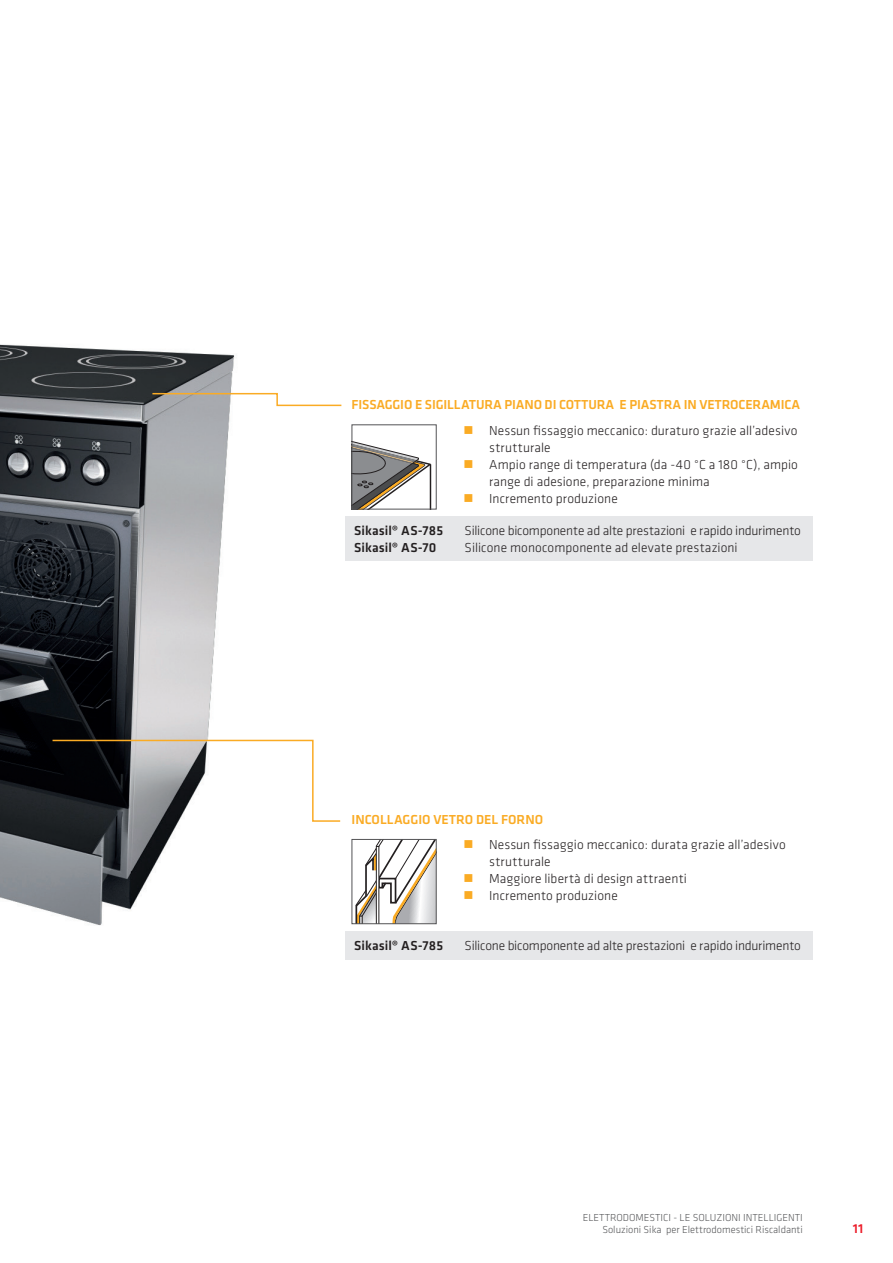
<style>
.page{position:relative;width:893px;height:1263px;background:#fff}
.page>*{position:absolute;margin:0;border:0;box-sizing:border-box;transform-origin:0 0}
.t1{font:300 13.5px/17px "Klavika";letter-spacing:.005em;color:#231f20}
.t2{font:300 13.5px "Klavika";letter-spacing:-.015em;color:#231f20}
.t3{font:500 13.5px "Klavika";letter-spacing:-.01em;color:#faab24}
.t4{font:500 13.5px "Klavika";letter-spacing:.005em;color:#231f20}
.t5{font:500 13.5px "Klavika";color:#ec1c29}
.t6{font:300 10.5px/12.6px "Klavika";color:#57585a;text-align:right}
.s1{color:#faab24}
</style>
<div class="page">
<img style="left:0;top:344px;width:235px;height:582px">
<div style="left:346px;top:931px;width:467px;height:28px;background:#e6e7e9"></div>
<svg style="left:355px;top:841px;width:80px;height:81px"></svg>
<div style="left:352px;top:839px;width:85px;height:85px;border:1px solid #535355"></div>
<div style="left:346px;top:516px;width:467px;height:44px;background:#e6e7e9"></div>
<svg style="left:354px;top:441px;width:77px;height:66px"></svg>
<hr style="left:430px;top:464px;width:1px;height:45px;background:#231f20">
<div style="left:352px;top:424px;width:85px;height:85px;border:1px solid #535355"></div>
<svg style="left:151px;top:392px;width:191px;height:15px"></svg>
<svg style="left:51px;top:739px;width:290px;height:83px"></svg>
<p class="t3" style="left:352px;top:396px;width:450px">FISSAGGIO E SIGILLATURA PIANO DI COTTURA E PIASTRA IN VETROCERAMICA</p>
<p class="t1" style="left:489px;top:422px;width:310px;text-indent:-26px"><span class="s1">■</span> Nessun fissaggio meccanico: duraturo grazie all’adesivo strutturale</p>
<p class="t1" style="left:489px;top:456px;width:310px;text-indent:-26px"><span class="s1">■</span> Ampio range di temperatura (da -40 °C a 180 °C), ampio range di adesione, preparazione minima</p>
<p class="t1" style="left:464px;top:490px;width:156px"><span class="s1">■</span> Incremento produzione</p>
<p class="t4" style="left:354px;top:521px;width:91px">Sikasil® AS-785</p>
<p class="t2" style="left:465px;top:522px;width:338px">Silicone bicomponente ad alte prestazioni e rapido indurimento</p>
<p class="t4" style="left:354px;top:538px;width:84px">Sikasil® AS-70</p>
<p class="t1" style="left:465px;top:539px;width:275px">Silicone monocomponente ad elevate prestazioni</p>
<p class="t3" style="left:352px;top:810px;width:193px">INCOLLAGGIO VETRO DEL FORNO</p>
<p class="t1" style="left:489px;top:836px;width:298px;text-indent:-26px"><span class="s1">■</span> Nessun fissaggio meccanico: durata grazie all’adesivo strutturale</p>
<p class="t1" style="left:464px;top:870px;width:225px"><span class="s1">■</span> Maggiore libertà di design attraenti</p>
<p class="t1" style="left:464px;top:887px;width:156px"><span class="s1">■</span> Incremento produzione</p>
<p class="t4" style="left:354px;top:936px;width:91px">Sikasil® AS-785</p>
<p class="t2" style="left:465px;top:937px;width:338px">Silicone bicomponente ad alte prestazioni e rapido indurimento</p>
<p class="t6" style="left:583px;top:1211px;width:222px">ELETTRODOMESTICI - LE SOLUZIONI INTELLIGENTI<br>Soluzioni Sika per Elettrodomestici Riscaldanti</p>
<p class="t5" style="left:853px;top:1219px;width:12px">11</p>
</div>
